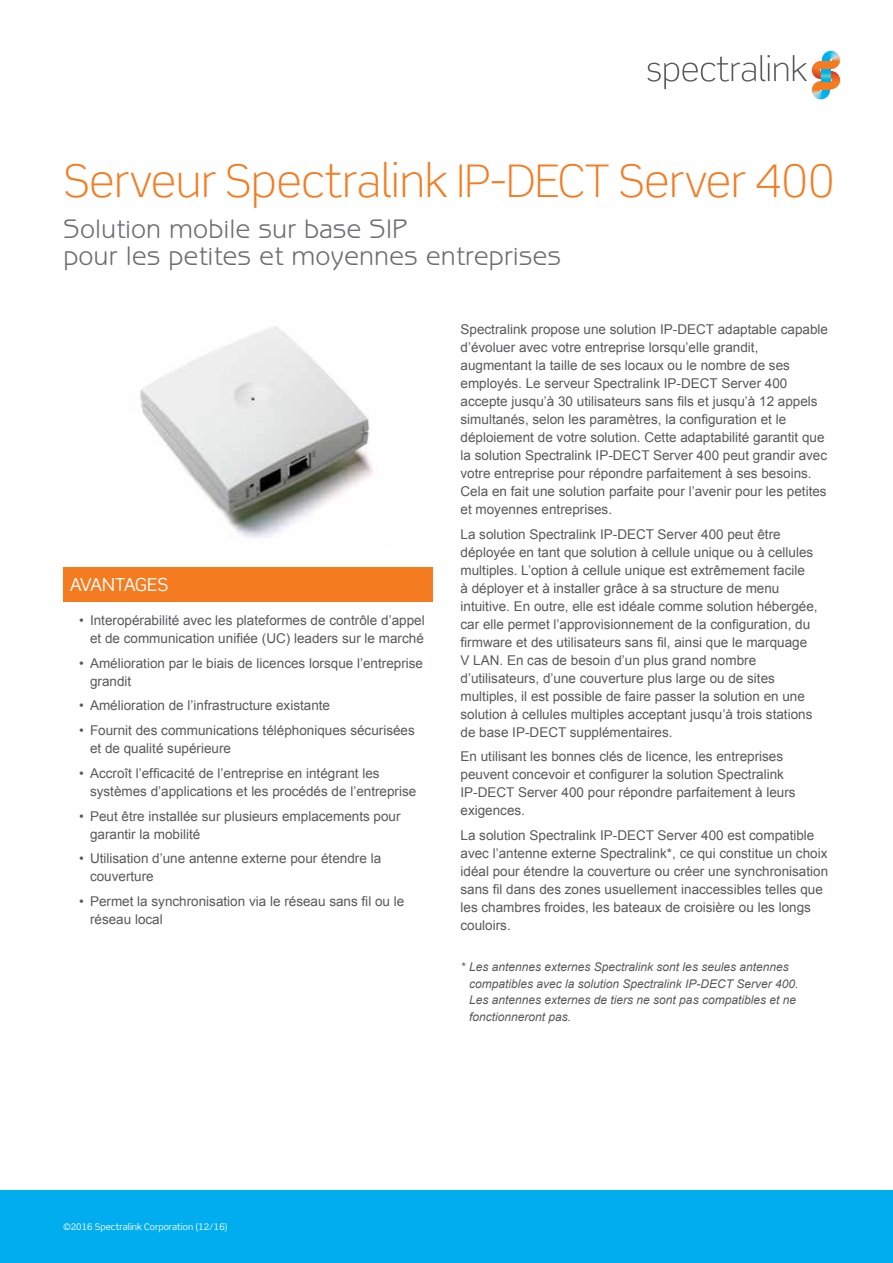
<style>
.page{position:relative;width:893px;height:1263px;background:#fff}
.page>*{position:absolute;margin:0;border:0;box-sizing:border-box;transform-origin:0 0}
.t1{font:300 45px "Scene Std";color:#f47b20}
.t2{font:27px/27px "Benguiat Gothic Std";color:#6d6e71}
.t3{font:18px "Scene Std";letter-spacing:-.015em;color:#fff}
.t4{font:13.5px/18px "Arial";color:#58595b}
.t5{font:italic 12px/16.5px "Arial";color:#58595b}
.t6{font:9px "Scene Std";color:#fff}
</style>
<div class="page">
<div style="left:0;top:1189px;width:893px;height:74px;background:#00aeef"></div>
<svg style="left:647px;top:51px;width:194px;height:49px"></svg>
<div style="left:63px;top:567px;width:370px;height:35px;background:#f47b20"></div>
<img style="left:140px;top:327px;width:233px;height:211px">
<h1 class="t1" style="left:64px;top:154px;width:772px">Serveur Spectralink IP-DECT Server 400</h1>
<h2 class="t2" style="left:64px;top:215px;width:499px">Solution mobile sur base SIP<br>pour les petites et moyennes entreprises</h2>
<h3 class="t3" style="left:70px;top:574px;width:100px">AVANTAGES</h3>
<p class="t4" style="left:79px;top:611px;width:347px;text-align:right">• Interopérabilité avec les plateformes de contrôle d’appel et de communication unifiée (UC) leaders sur le marché</p>
<p class="t4" style="left:90px;top:654px;width:335px;text-indent:-11px">• Amélioration par le biais de licences lorsque l’entreprise grandit</p>
<p class="t4" style="left:79px;top:697px;width:252px">• Amélioration de l’infrastructure existante</p>
<p class="t4" style="left:90px;top:722px;width:326px;text-indent:-11px">• Fournit des communications téléphoniques sécurisées et de qualité supérieure</p>
<p class="t4" style="left:90px;top:764px;width:328px;text-indent:-11px">• Accroît l’efficacité de l’entreprise en intégrant les systèmes d’applications et les procédés de l’entreprise</p>
<p class="t4" style="left:90px;top:807px;width:312px;text-indent:-11px">• Peut être installée sur plusieurs emplacements pour garantir la mobilité</p>
<p class="t4" style="left:90px;top:850px;width:293px;text-indent:-11px">• Utilisation d’une antenne externe pour étendre la couverture</p>
<p class="t4" style="left:90px;top:892px;width:316px;text-indent:-11px">• Permet la synchronisation via le réseau sans fil ou le réseau local</p>
<p class="t4" style="left:460px;top:320px;width:369px">Spectralink propose une solution IP-DECT adaptable capable d’évoluer avec votre entreprise lorsqu’elle grandit, augmentant la taille de ses locaux ou le nombre de ses employés. Le serveur Spectralink IP-DECT Server 400 accepte jusqu’à 30 utilisateurs sans fils et jusqu’à 12 appels simultanés, selon les paramètres, la configuration et le déploiement de votre solution. Cette adaptabilité garantit que la solution Spectralink IP-DECT Server 400 peut grandir avec votre entreprise pour répondre parfaitement à ses besoins.<br>Cela en fait une solution parfaite pour l’avenir pour les petites et moyennes entreprises.</p>
<p class="t4" style="left:460px;top:525px;width:359px">La solution Spectralink IP-DECT Server 400 peut être déployée en tant que solution à cellule unique ou à cellules multiples. L’option à cellule unique est extrêmement facile<br>à déployer et à installer grâce à sa structure de menu intuitive. En outre, elle est idéale comme solution hébergée, car elle permet l’approvisionnement de la configuration, du firmware et des utilisateurs sans fil, ainsi que le marquage V LAN. En cas de besoin d’un plus grand nombre d’utilisateurs, d’une couverture plus large ou de sites multiples, il est possible de faire passer la solution en une solution à cellules multiples acceptant jusqu’à trois stations de base IP-DECT supplémentaires.</p>
<p class="t4" style="left:460px;top:748px;width:337px">En utilisant les bonnes clés de licence, les entreprises peuvent concevoir et configurer la solution Spectralink IP-DECT Server 400 pour répondre parfaitement à leurs exigences.</p>
<p class="t4" style="left:460px;top:826px;width:369px">La solution Spectralink IP-DECT Server 400 est compatible avec l’antenne externe Spectralink*, ce qui constitue un choix idéal pour étendre la couverture ou créer une synchronisation sans fil dans des zones usuellement inaccessibles telles que les chambres froides, les bateaux de croisière ou les longs couloirs.</p>
<p class="t5" style="left:469px;top:959px;width:331px;text-indent:-9px">* Les antennes externes Spectralink sont les seules antennes compatibles avec la solution Spectralink IP-DECT Server 400.<br>Les antennes externes de tiers ne sont pas compatibles et ne fonctionneront pas.</p>
<p class="t6" style="left:63px;top:1220px;width:166px">©2016 Spectralink Corporation (12/16)</p>
</div>
